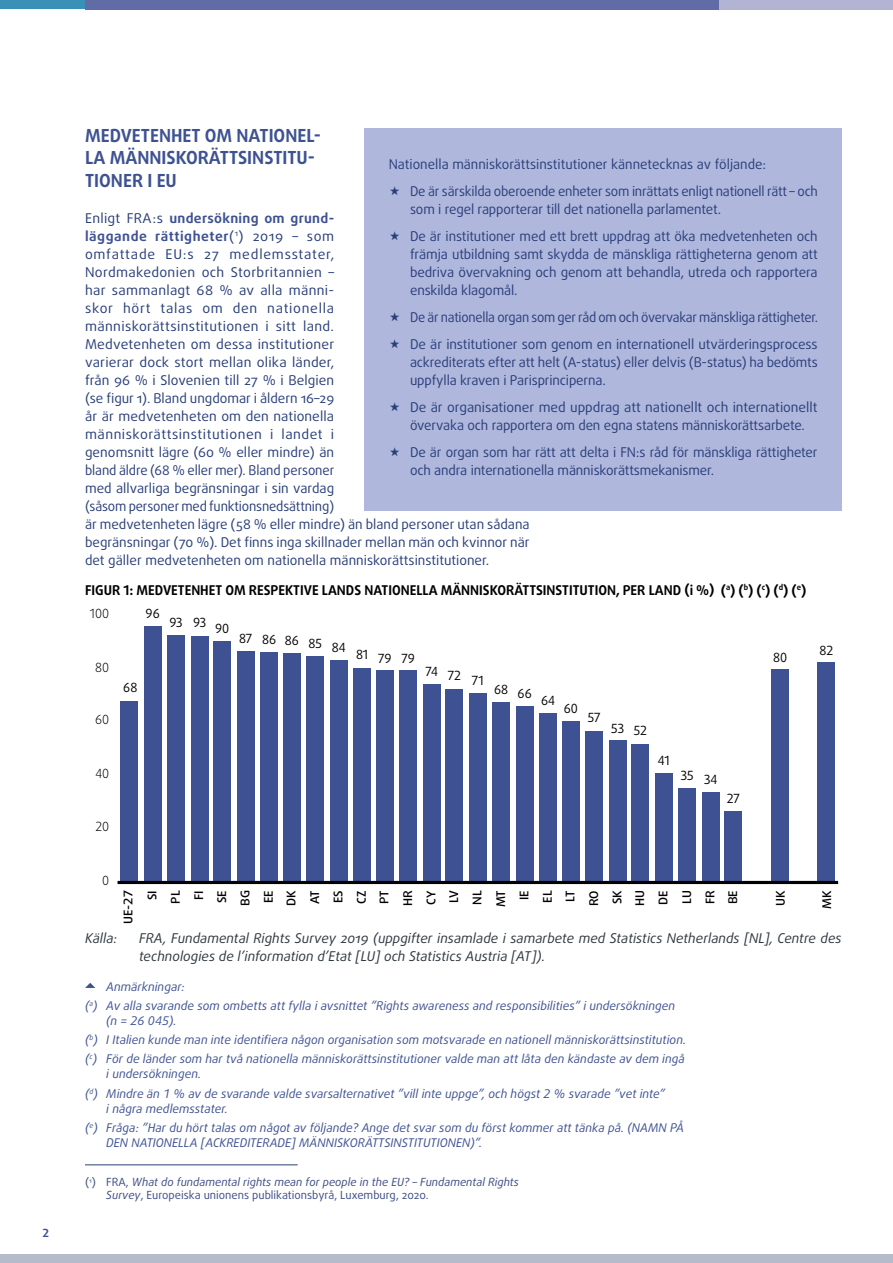
<style>
.page{position:relative;width:893px;height:1263px;background:#fff}
.page>*{position:absolute;margin:0;border:0;box-sizing:border-box;transform-origin:0 0}
.TITLE_TOC{font:700 18px/22.5px "Daxline Pro";color:#3e5293}
.body_text{font:13.5px/18px "Daxline Pro";color:#2a3f79}
.table_figure_source{font:italic 13.5px/18px "Daxline Pro";color:#2f383f}
.table_figure_title{font:700 13.5px "Daxline Pro";color:#000}
.body_text-2{font:13.5px "Daxline Pro";letter-spacing:-.02em;color:#2a3f79;scale:.96 1}
.t1{font:12.6px "Daxline Pro";color:#000;scale:.95 1}
.t2{font:300 12.6px "Daxline Pro";color:#000;scale:.95 1}
.table_figure_notes{font:italic 12px/15px "Daxline Pro";color:#3e5293}
.t3{font:500 12px/23.2px "Daxline Pro";color:#000;text-align:right;scale:1.06 1}
.endnotes{font:italic 11.25px/12.8px "Daxline Pro";color:#3d4c84}
.t4{font:700 11.25px "Daxline Pro";color:#3e5293}
.s1{font-weight:700;color:#3e5293}
.s2{font-style:normal}
</style>
<div class="page">
<div style="left:0;top:1254px;width:893px;height:9px;background:#b6bbca"></div>
<div style="left:393px;top:0;width:500px;height:10px;background:#b3b3d4"></div>
<div style="left:85px;top:0;width:634px;height:10px;background:#616ba5"></div>
<div style="left:0;top:0;width:85px;height:9px;background:#3991b8"></div>
<div style="left:364px;top:128px;width:478px;height:383px;background:#b0b7dd"></div>
<hr style="left:85px;top:1164px;width:213px;height:1px;background:#2a3f79">
<div style="left:818px;top:663px;width:17px;height:220px;background:#3e5293"></div>
<div style="left:772px;top:669px;width:17px;height:214px;background:#3e5293"></div>
<div style="left:725px;top:811px;width:17px;height:72px;background:#3e5293"></div>
<div style="left:702px;top:793px;width:17px;height:90px;background:#3e5293"></div>
<div style="left:679px;top:788px;width:17px;height:95px;background:#3e5293"></div>
<div style="left:655px;top:774px;width:17px;height:109px;background:#3e5293"></div>
<div style="left:632px;top:744px;width:17px;height:139px;background:#3e5293"></div>
<div style="left:609px;top:741px;width:17px;height:142px;background:#3e5293"></div>
<div style="left:586px;top:731px;width:17px;height:152px;background:#3e5293"></div>
<div style="left:562px;top:721px;width:17px;height:162px;background:#3e5293"></div>
<div style="left:540px;top:713px;width:17px;height:170px;background:#3e5293"></div>
<div style="left:516px;top:707px;width:17px;height:176px;background:#3e5293"></div>
<div style="left:493px;top:702px;width:17px;height:181px;background:#3e5293"></div>
<div style="left:469px;top:693px;width:17px;height:190px;background:#3e5293"></div>
<div style="left:446px;top:689px;width:17px;height:194px;background:#3e5293"></div>
<div style="left:423px;top:685px;width:17px;height:198px;background:#3e5293"></div>
<div style="left:400px;top:670px;width:17px;height:213px;background:#3e5293"></div>
<div style="left:376px;top:670px;width:17px;height:213px;background:#3e5293"></div>
<div style="left:354px;top:668px;width:17px;height:215px;background:#3e5293"></div>
<div style="left:330px;top:660px;width:17px;height:223px;background:#3e5293"></div>
<div style="left:307px;top:656px;width:17px;height:227px;background:#3e5293"></div>
<div style="left:283px;top:654px;width:17px;height:229px;background:#3e5293"></div>
<div style="left:261px;top:653px;width:17px;height:230px;background:#3e5293"></div>
<div style="left:237px;top:652px;width:17px;height:231px;background:#3e5293"></div>
<div style="left:214px;top:642px;width:17px;height:241px;background:#3e5293"></div>
<div style="left:191px;top:636px;width:17px;height:247px;background:#3e5293"></div>
<div style="left:168px;top:635px;width:17px;height:248px;background:#3e5293"></div>
<div style="left:144px;top:626px;width:17px;height:257px;background:#3e5293"></div>
<div style="left:121px;top:701px;width:17px;height:182px;background:#3e5293"></div>
<hr style="left:118px;top:881px;width:720px;height:3px;background:#000">
<svg style="left:85px;top:983px;width:10px;height:5px"></svg>
<p class="t4" style="left:43px;top:1225px;width:8px">2</p>
<p class="TITLE_TOC" style="left:85px;top:124px;width:237px">MEDVETENHET OM NATIONEL-<br>LA MÄNNISKORÄTTSINSTITU-<br>TIONER I EU</p>
<p class="body_text" style="left:85px;top:209px;width:446px">Enligt FRA:s <span class="s1">undersökning om grund-<br>läggande rättigheter</span>(<sup>1</sup>) 2019 – som<br>omfattade EU:s 27 medlemsstater,<br>Nordmakedonien och Storbritannien –<br>har sammanlagt 68 % av alla männi-<br>skor hört talas om den nationella<br>människorättsinstitutionen i sitt land.<br>Medvetenheten om dessa institutioner<br>varierar dock stort mellan olika länder,<br>från 96 % i Slovenien till 27 % i Belgien<br>(se figur 1). Bland ungdomar i åldern 16–29<br>år är medvetenheten om den nationella<br>människorättsinstitutionen i landet i<br>genomsnitt lägre (60 % eller mindre) än<br>bland äldre (68 % eller mer). Bland personer<br>med allvarliga begränsningar i sin vardag<br>(såsom personer med funktionsnedsättning)<br>är medvetenheten lägre (58 % eller mindre) än bland personer utan sådana begränsningar (70 %). Det finns inga skillnader mellan män och kvinnor när det gäller medvetenheten om nationella människorättsinstitutioner.</p>
<p class="body_text" style="left:389px;top:155px;width:379px">Nationella människorättsinstitutioner kännetecknas av följande:</p>
<p class="body_text" style="left:410px;top:182px;width:409px">De är särskilda oberoende enheter som inrättats enligt nationell rätt – och som i regel rapporterar till det nationella parlamentet.</p>
<p class="body_text" style="left:410px;top:227px;width:409px;text-align:justify">De är institutioner med ett brett uppdrag att öka medvetenheten och främja utbildning samt skydda de mänskliga rättigheterna genom att bedriva övervakning och genom att behandla, utreda och rapportera enskilda klagomål.</p>
<p class="body_text-2" style="left:410px;top:308px;width:426px">De är nationella organ som ger råd om och övervakar mänskliga rättigheter.</p>
<p class="body_text" style="left:410px;top:335px;width:409px;text-align:justify">De är institutioner som genom en internationell utvärderingsprocess ackrediterats efter att helt (A-status) eller delvis (B-status) ha bedömts uppfylla kraven i Parisprinciperna.</p>
<p class="body_text" style="left:410px;top:398px;width:409px">De är organisationer med uppdrag att nationellt och internationellt övervaka och rapportera om den egna statens människorättsarbete.</p>
<p class="body_text" style="left:410px;top:443px;width:409px">De är organ som har rätt att delta i FN:s råd för mänskliga rättigheter och andra internationella människorättsmekanismer.</p>
<p class="table_figure_title" style="left:85px;top:581px;width:723px">FIGUR 1: MEDVETENHET OM RESPEKTIVE LANDS NATIONELLA MÄNNISKORÄTTSINSTITUTION, PER LAND (i %) (<sup>a</sup>) (<sup>b</sup>) (<sup>c</sup>) (<sup>d</sup>) (<sup>e</sup>)</p>
<p class="t2" style="left:90px;top:605px;width:22px">100</p>
<p class="t2" style="left:95px;top:659px;width:16px">80</p>
<p class="t2" style="left:95px;top:712px;width:16px">60</p>
<p class="t1" style="left:146px;top:605px;width:16px">96</p>
<p class="t1" style="left:170px;top:615px;width:64px">93 93 90</p>
<p class="t1" style="left:239px;top:632px;width:114px">87 86 86 85 84</p>
<p class="t1" style="left:123px;top:679px;width:16px">68</p>
<p class="t1" style="left:356px;top:650px;width:64px">81 79 79</p>
<p class="t1" style="left:425px;top:667px;width:63px">74 72 71</p>
<p class="t1" style="left:494px;top:683px;width:41px">68 66</p>
<p class="t1" style="left:541px;top:692px;width:16px">64</p>
<p class="t1" style="left:564px;top:700px;width:16px">60</p>
<p class="t1" style="left:588px;top:709px;width:15px">57</p>
<p class="t1" style="left:611px;top:721px;width:39px">53 52</p>
<p class="t1" style="left:773px;top:649px;width:16px">80</p>
<p class="t1" style="left:658px;top:752px;width:14px">41</p>
<p class="t2" style="left:95px;top:765px;width:16px">40</p>
<p class="t1" style="left:681px;top:769px;width:40px">35 34</p>
<p class="t1" style="left:727px;top:790px;width:15px">27</p>
<p class="t2" style="left:95px;top:818px;width:16px">20</p>
<p class="t1" style="left:819px;top:642px;width:16px">82</p>
<p class="t2" style="left:102px;top:872px;width:9px">0</p>
<p class="t3" style="left:117px;top:924px;width:33px;rotate:-90deg">UE-27<br>SI<br>PL<br>FI<br>SE<br>BG<br>EE<br>DK<br>AT<br>ES<br>CZ<br>PT<br>HR<br>CY<br>LV<br>NL<br>MT<br>IE<br>EL<br>LT<br>RO<br>SK<br>HU<br>DE<br>LU<br>FR<br>BE</p>
<p class="t3" style="left:769px;top:906px;width:16px;rotate:-90deg">UK</p>
<p class="t3" style="left:815px;top:909px;width:19px;rotate:-90deg">MK</p>
<p class="table_figure_source" style="left:85px;top:929px;width:34px">Källa:</p>
<p class="table_figure_source" style="left:139px;top:929px;width:704px">FRA, Fundamental Rights Survey 2019 (uppgifter insamlade i samarbete med Statistics Netherlands [NL], Centre des technologies de l’information d’Etat [LU] och Statistics Austria [AT]).</p>
<p class="table_figure_notes" style="left:106px;top:979px;width:80px">Anmärkningar:</p>
<p class="table_figure_notes" style="left:106px;top:998px;width:570px;text-indent:-21px">(<sup>a</sup>) Av alla svarande som ombetts att fylla i avsnittet ”Rights awareness and responsibilities” i undersökningen (n = 26 045).</p>
<p class="table_figure_notes" style="left:85px;top:1032px;width:602px">(<sup>b</sup>) I Italien kunde man inte identifiera någon organisation som motsvarade en nationell människorättsinstitution.</p>
<p class="table_figure_notes" style="left:106px;top:1051px;width:580px;text-indent:-21px">(<sup>c</sup>) För de länder som har två nationella människorättsinstitutioner valde man att låta den kändaste av dem ingå i undersökningen.</p>
<p class="table_figure_notes" style="left:106px;top:1086px;width:560px;text-indent:-21px">(<sup>d</sup>) Mindre än 1 % av de svarande valde svarsalternativet ”vill inte uppge”, och högst 2 % svarade ”vet inte” i några medlemsstater.</p>
<p class="table_figure_notes" style="left:106px;top:1120px;width:579px;text-indent:-21px">(<sup>e</sup>) Fråga: ”Har du hört talas om något av följande? Ange det svar som du först kommer att tänka på. (NAMN PÅ<br>DEN NATIONELLA [ACKREDITERADE] MÄNNISKORÄTTSINSTITUTIONEN)”.</p>
<p class="endnotes" style="left:106px;top:1176px;width:414px;text-indent:-21px"><span class="s2">(</span><sup>1</sup><span class="s2">) FRA,</span> What do fundamental rights mean for people in the EU? – Fundamental Rights<br>Survey<span class="s2">, Europeiska unionens publikationsbyrå, Luxemburg, 2020.</span></p>
</div>
